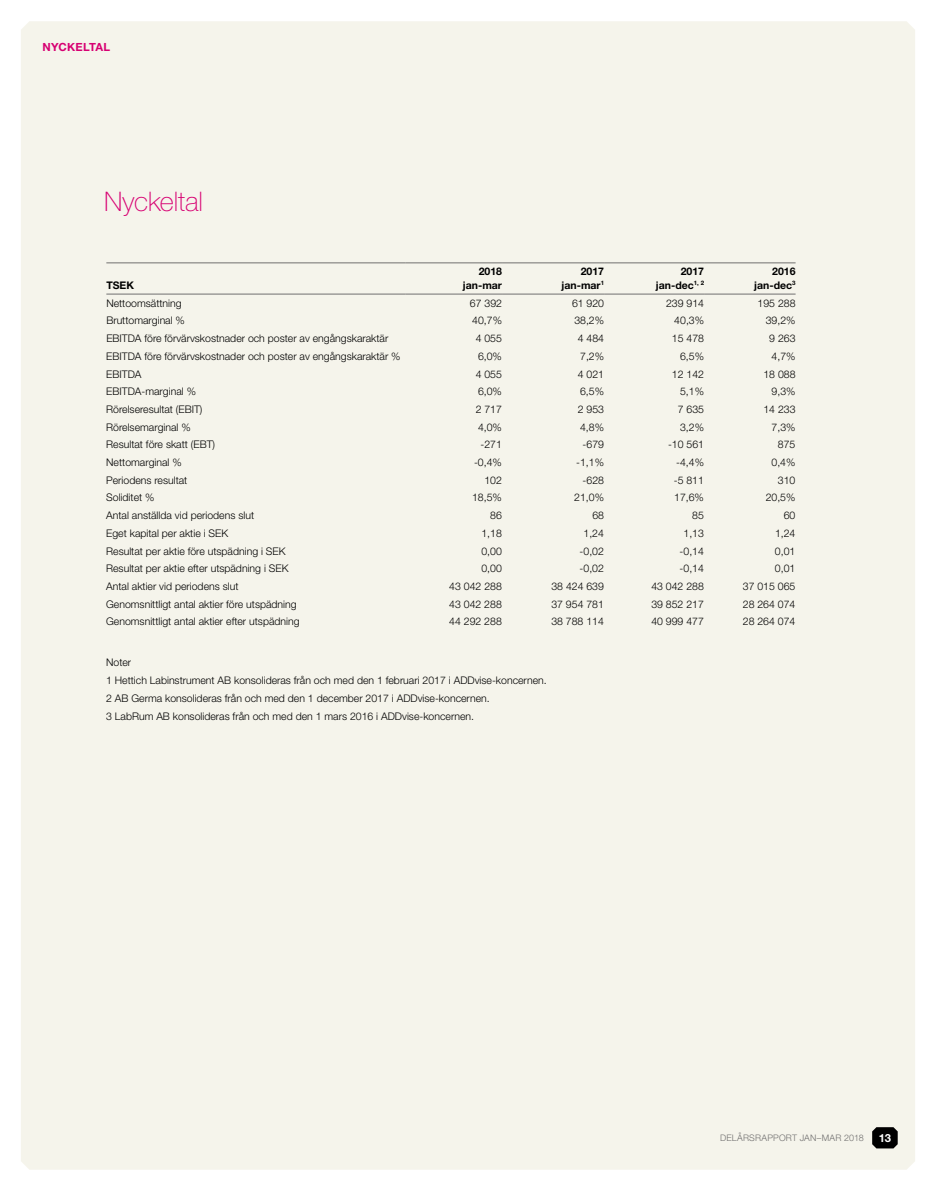
<style>
.page{position:relative;width:936px;height:1191px;background:#fff}
.page>*{position:absolute;margin:0;border:0;box-sizing:border-box;transform-origin:0 0}
.t1{font:100 27px "Helvetica Neue LT Std";letter-spacing:-.005em;color:#d70072}
.t2{font:700 11.25px "Helvetica Neue LT Std";letter-spacing:.02em;color:#d70072}
.t3{font:700 11.25px "Helvetica Neue LT Std";color:#fff}
.t4{font:300 10.5px/18px "Helvetica Neue LT Std";color:#000}
.t5{font:700 10.5px/13.5px "Helvetica Neue LT Std";color:#000;text-align:right}
.t6{font:300 9px "Helvetica Neue LT Std";letter-spacing:.02em;color:#706f6f}
</style>
<div class="page">
<div style="left:21px;top:21px;width:894px;height:1148px;background:#f5f4eb"></div>
<svg style="left:872px;top:1127px;width:25px;height:21px"></svg>
<hr style="left:106px;top:294px;width:299px;height:1px;background:#706f6f">
<hr style="left:405px;top:294px;width:97px;height:1px;background:#706f6f">
<hr style="left:502px;top:294px;width:102px;height:1px;background:#706f6f">
<hr style="left:604px;top:294px;width:100px;height:1px;background:#706f6f">
<hr style="left:704px;top:294px;width:91px;height:1px;background:#706f6f">
<hr style="left:106px;top:263px;width:299px;height:1px;background:#706f6f">
<hr style="left:405px;top:263px;width:97px;height:1px;background:#706f6f">
<hr style="left:502px;top:263px;width:102px;height:1px;background:#706f6f">
<hr style="left:604px;top:263px;width:100px;height:1px;background:#706f6f">
<hr style="left:704px;top:263px;width:91px;height:1px;background:#706f6f">
<p class="t2" style="left:43px;top:40px;width:69px">NYCKELTAL</p>
<h1 class="t1" style="left:104px;top:186px;width:100px">Nyckeltal</h1>
<p class="t5" style="left:106px;top:278px;width:29px">TSEK</p>
<p class="t5" style="left:463px;top:265px;width:41px">2018 jan-mar</p>
<p class="t5" style="left:561px;top:265px;width:44px">2017 jan-mar<sup>1</sup></p>
<p class="t5" style="left:656px;top:265px;width:50px">2017 jan-dec<sup>1,</sup> <sup>2</sup></p>
<p class="t5" style="left:754px;top:265px;width:43px">2016 jan-dec<sup>3</sup></p>
<p class="t4" style="left:106px;top:294px;width:77px">Nettoomsättning</p>
<p class="t4" style="left:470px;top:294px;width:34px">67 392</p>
<p class="t4" style="left:572px;top:294px;width:34px">61 920</p>
<p class="t4" style="left:666px;top:294px;width:39px">239 914</p>
<p class="t4" style="left:757px;top:294px;width:39px">195 288</p>
<p class="t4" style="left:106px;top:311px;width:80px">Bruttomarginal %</p>
<p class="t4" style="left:472px;top:311px;width:31px">40,7%</p>
<p class="t4" style="left:574px;top:311px;width:31px">38,2%</p>
<p class="t4" style="left:674px;top:311px;width:31px">40,3%</p>
<p class="t4" style="left:765px;top:311px;width:31px">39,2%</p>
<p class="t4" style="left:106px;top:329px;width:283px">EBITDA före förvärvskostnader och poster av engångskaraktär</p>
<p class="t4" style="left:475px;top:329px;width:28px">4 055</p>
<p class="t4" style="left:577px;top:329px;width:28px">4 484</p>
<p class="t4" style="left:672px;top:329px;width:34px">15 478</p>
<p class="t4" style="left:769px;top:329px;width:28px">9 263</p>
<p class="t4" style="left:106px;top:347px;width:296px">EBITDA före förvärvskostnader och poster av engångskaraktär %</p>
<p class="t4" style="left:478px;top:347px;width:25px">6,0%</p>
<p class="t4" style="left:580px;top:347px;width:25px">7,2%</p>
<p class="t4" style="left:680px;top:347px;width:25px">6,5%</p>
<p class="t4" style="left:771px;top:347px;width:25px">4,7%</p>
<p class="t4" style="left:106px;top:364px;width:37px">EBITDA</p>
<p class="t4" style="left:475px;top:364px;width:28px">4 055</p>
<p class="t4" style="left:577px;top:364px;width:28px">4 021</p>
<p class="t4" style="left:672px;top:364px;width:34px">12 142</p>
<p class="t4" style="left:763px;top:364px;width:34px">18 088</p>
<p class="t4" style="left:106px;top:382px;width:91px">EBITDA-marginal %</p>
<p class="t4" style="left:478px;top:382px;width:25px">6,0%</p>
<p class="t4" style="left:580px;top:382px;width:25px">6,5%</p>
<p class="t4" style="left:680px;top:382px;width:25px">5,1%</p>
<p class="t4" style="left:771px;top:382px;width:25px">9,3%</p>
<p class="t4" style="left:106px;top:400px;width:98px">Rörelseresultat (EBIT)</p>
<p class="t4" style="left:475px;top:400px;width:28px">2 717</p>
<p class="t4" style="left:577px;top:400px;width:28px">2 953</p>
<p class="t4" style="left:677px;top:400px;width:28px">7 635</p>
<p class="t4" style="left:763px;top:400px;width:34px">14 233</p>
<p class="t4" style="left:106px;top:418px;width:86px">Rörelsemarginal %</p>
<p class="t4" style="left:478px;top:418px;width:25px">4,0%</p>
<p class="t4" style="left:580px;top:418px;width:25px">4,8%</p>
<p class="t4" style="left:680px;top:418px;width:25px">3,2%</p>
<p class="t4" style="left:771px;top:418px;width:25px">7,3%</p>
<p class="t4" style="left:106px;top:435px;width:110px">Resultat före skatt (EBT)</p>
<p class="t4" style="left:480px;top:435px;width:23px">-271</p>
<p class="t4" style="left:582px;top:435px;width:23px">-679</p>
<p class="t4" style="left:668px;top:435px;width:37px">-10 561</p>
<p class="t4" style="left:778px;top:435px;width:19px">875</p>
<p class="t4" style="left:106px;top:453px;width:77px">Nettomarginal %</p>
<p class="t4" style="left:474px;top:453px;width:29px">-0,4%</p>
<p class="t4" style="left:576px;top:453px;width:29px">-1,1%</p>
<p class="t4" style="left:676px;top:453px;width:29px">-4,4%</p>
<p class="t4" style="left:771px;top:453px;width:25px">0,4%</p>
<p class="t4" style="left:106px;top:471px;width:83px">Periodens resultat</p>
<p class="t4" style="left:484px;top:471px;width:19px">102</p>
<p class="t4" style="left:582px;top:471px;width:23px">-628</p>
<p class="t4" style="left:673px;top:471px;width:32px">-5 811</p>
<p class="t4" style="left:777px;top:471px;width:19px">310</p>
<p class="t4" style="left:106px;top:488px;width:50px">Soliditet %</p>
<p class="t4" style="left:472px;top:488px;width:31px">18,5%</p>
<p class="t4" style="left:574px;top:488px;width:31px">21,0%</p>
<p class="t4" style="left:674px;top:488px;width:31px">17,6%</p>
<p class="t4" style="left:765px;top:488px;width:31px">20,5%</p>
<p class="t4" style="left:106px;top:506px;width:149px">Antal anställda vid periodens slut</p>
<p class="t4" style="left:490px;top:506px;width:13px">86</p>
<p class="t4" style="left:592px;top:506px;width:13px">68</p>
<p class="t4" style="left:692px;top:506px;width:13px">85</p>
<p class="t4" style="left:783px;top:506px;width:13px">60</p>
<p class="t4" style="left:106px;top:524px;width:123px">Eget kapital per aktie i SEK</p>
<p class="t4" style="left:481px;top:524px;width:22px">1,18</p>
<p class="t4" style="left:583px;top:524px;width:22px">1,24</p>
<p class="t4" style="left:683px;top:524px;width:22px">1,13</p>
<p class="t4" style="left:775px;top:524px;width:22px">1,24</p>
<p class="t4" style="left:106px;top:541px;width:181px">Resultat per aktie före utspädning i SEK</p>
<p class="t4" style="left:481px;top:541px;width:22px">0,00</p>
<p class="t4" style="left:579px;top:541px;width:26px">-0,02</p>
<p class="t4" style="left:679px;top:541px;width:26px">-0,14</p>
<p class="t4" style="left:775px;top:541px;width:22px">0,01</p>
<p class="t4" style="left:106px;top:559px;width:184px">Resultat per aktie efter utspädning i SEK</p>
<p class="t4" style="left:481px;top:559px;width:22px">0,00</p>
<p class="t4" style="left:579px;top:559px;width:26px">-0,02</p>
<p class="t4" style="left:679px;top:559px;width:26px">-0,14</p>
<p class="t4" style="left:775px;top:559px;width:22px">0,01</p>
<p class="t4" style="left:106px;top:577px;width:134px">Antal aktier vid periodens slut</p>
<p class="t4" style="left:449px;top:577px;width:54px">43 042 288</p>
<p class="t4" style="left:551px;top:577px;width:54px">38 424 639</p>
<p class="t4" style="left:651px;top:577px;width:54px">43 042 288</p>
<p class="t4" style="left:742px;top:577px;width:54px">37 015 065</p>
<p class="t4" style="left:106px;top:595px;width:192px">Genomsnittligt antal aktier före utspädning</p>
<p class="t4" style="left:449px;top:595px;width:54px">43 042 288</p>
<p class="t4" style="left:551px;top:595px;width:54px">37 954 781</p>
<p class="t4" style="left:651px;top:595px;width:54px">39 852 217</p>
<p class="t4" style="left:742px;top:595px;width:54px">28 264 074</p>
<p class="t4" style="left:106px;top:612px;width:195px">Genomsnittligt antal aktier efter utspädning</p>
<p class="t4" style="left:449px;top:612px;width:54px">44 292 288</p>
<p class="t4" style="left:551px;top:612px;width:54px">38 788 114</p>
<p class="t4" style="left:651px;top:612px;width:54px">40 999 477</p>
<p class="t4" style="left:742px;top:612px;width:54px">28 264 074</p>
<p class="t4" style="left:106px;top:653px;width:442px">Noter<br>1 Hettich Labinstrument AB konsolideras från och med den 1 februari 2017 i ADDvise-koncernen.<br>2 AB Germa konsolideras från och med den 1 december 2017 i ADDvise-koncernen.<br>3 LabRum AB konsolideras från och med den 1 mars 2016 i ADDvise-koncernen.</p>
<p class="t6" style="left:720px;top:1132px;width:145px">DELÅRSRAPPORT JAN–MAR 2018</p>
<p class="t3" style="left:878px;top:1130px;width:14px">13</p>
</div>
